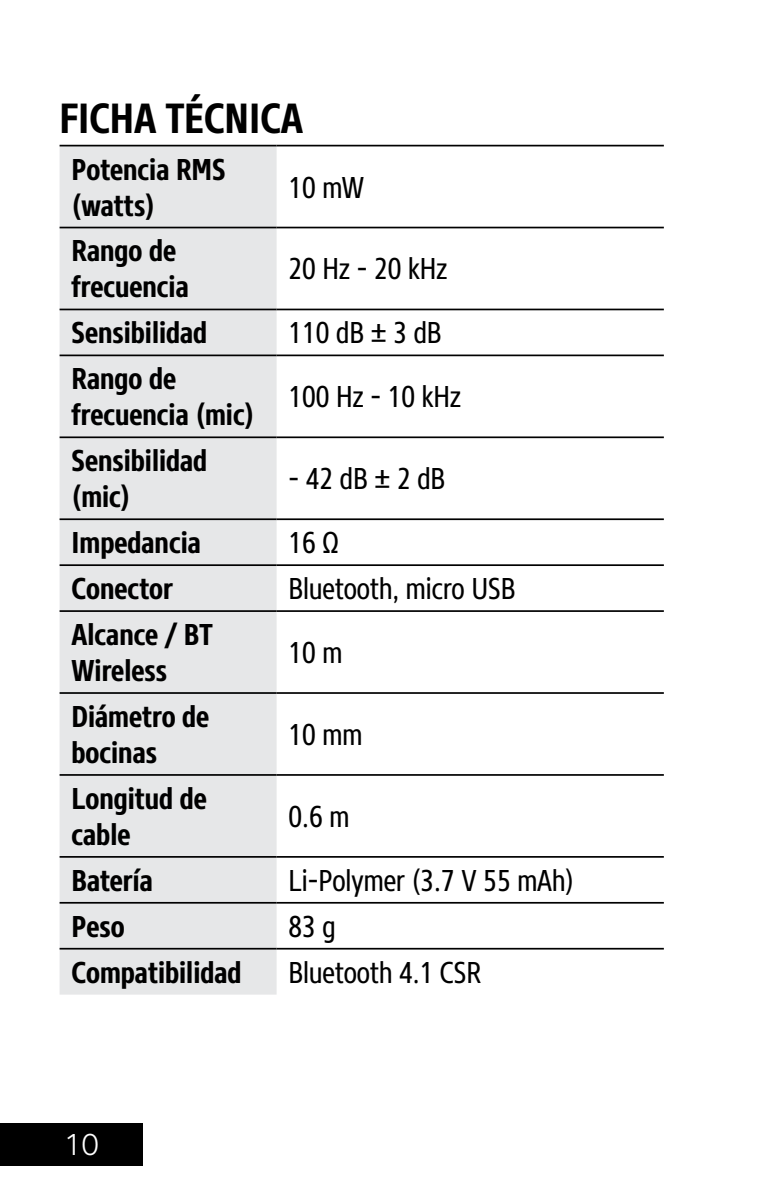
<style>
.page{position:relative;width:766px;height:1191px;background:#fff}
.page>*{position:absolute;margin:0;border:0;box-sizing:border-box;transform-origin:0 0}
.t1{font:700 42px "Core Sans N67 Cn";color:#000}
.t2{font:700 30px/36px "Core Sans N67 Cn";color:#000}
.t3{font:30px "Core Sans N47 Cn";color:#000}
.t4{font:300 30px "Core Sans N35";color:#fff}
</style>
<div class="page">
<div style="left:0;top:1123px;width:143px;height:42px;background:#000"></div>
<div style="left:60px;top:146px;width:216px;height:848px;background:#e6e7e8"></div>
<hr style="left:60px;top:145px;width:216px;height:1px;background:#000">
<hr style="left:276px;top:145px;width:387px;height:1px;background:#000">
<hr style="left:60px;top:227px;width:216px;height:1px;background:#000">
<hr style="left:276px;top:227px;width:387px;height:1px;background:#000">
<hr style="left:60px;top:309px;width:216px;height:1px;background:#000">
<hr style="left:276px;top:309px;width:387px;height:1px;background:#000">
<hr style="left:60px;top:354px;width:216px;height:2px;background:#000">
<hr style="left:276px;top:354px;width:387px;height:2px;background:#000">
<hr style="left:60px;top:436px;width:216px;height:2px;background:#000">
<hr style="left:276px;top:436px;width:387px;height:2px;background:#000">
<hr style="left:60px;top:518px;width:216px;height:2px;background:#000">
<hr style="left:276px;top:518px;width:387px;height:2px;background:#000">
<hr style="left:60px;top:564px;width:216px;height:2px;background:#000">
<hr style="left:276px;top:564px;width:387px;height:2px;background:#000">
<hr style="left:60px;top:610px;width:216px;height:2px;background:#000">
<hr style="left:276px;top:610px;width:387px;height:2px;background:#000">
<hr style="left:60px;top:692px;width:216px;height:2px;background:#000">
<hr style="left:276px;top:692px;width:387px;height:2px;background:#000">
<hr style="left:60px;top:774px;width:216px;height:2px;background:#000">
<hr style="left:276px;top:774px;width:387px;height:2px;background:#000">
<hr style="left:60px;top:856px;width:216px;height:1px;background:#000">
<hr style="left:276px;top:856px;width:387px;height:1px;background:#000">
<hr style="left:60px;top:902px;width:216px;height:1px;background:#000">
<hr style="left:276px;top:902px;width:387px;height:1px;background:#000">
<hr style="left:60px;top:948px;width:216px;height:1px;background:#000">
<hr style="left:276px;top:948px;width:387px;height:1px;background:#000">
<h1 class="t1" style="left:60px;top:91px;width:245px">Ficha técnica</h1>
<p class="t2" style="left:72px;top:151px;width:154px">Potencia RMS (watts)</p>
<p class="t3" style="left:288px;top:167px;width:77px">10 mW</p>
<p class="t2" style="left:72px;top:233px;width:119px">Rango de frecuencia</p>
<p class="t3" style="left:288px;top:249px;width:160px">20 Hz - 20 kHz</p>
<p class="t2" style="left:72px;top:315px;width:137px">Sensibilidad</p>
<p class="t3" style="left:288px;top:313px;width:154px">110 dB ± 3 dB</p>
<p class="t2" style="left:72px;top:361px;width:184px">Rango de frecuencia (mic)</p>
<p class="t3" style="left:288px;top:377px;width:174px">100 Hz - 10 kHz</p>
<p class="t2" style="left:72px;top:443px;width:137px">Sensibilidad (mic)</p>
<p class="t3" style="left:288px;top:459px;width:158px">- 42 dB ± 2 dB</p>
<p class="t2" style="left:72px;top:525px;width:131px">Impedancia</p>
<p class="t3" style="left:288px;top:523px;width:52px">16 Ω</p>
<p class="t2" style="left:72px;top:571px;width:103px">Conector</p>
<p class="t3" style="left:288px;top:569px;width:228px">Bluetooth, micro USB</p>
<p class="t2" style="left:72px;top:616px;width:142px">Alcance / BT<br>Wireless</p>
<p class="t3" style="left:288px;top:633px;width:55px">10 m</p>
<p class="t2" style="left:72px;top:698px;width:139px">Diámetro de bocinas</p>
<p class="t2" style="left:72px;top:780px;width:137px">Longitud de cable</p>
<p class="t3" style="left:288px;top:715px;width:75px">10 mm</p>
<p class="t3" style="left:288px;top:797px;width:62px">0.6 m</p>
<p class="t2" style="left:72px;top:862px;width:83px">Batería</p>
<p class="t3" style="left:288px;top:860px;width:287px">Li-Polymer (3.7 V 55 mAh)</p>
<p class="t2" style="left:72px;top:908px;width:55px">Peso</p>
<p class="t3" style="left:288px;top:906px;width:49px">83 g</p>
<p class="t2" style="left:72px;top:954px;width:171px">Compatibilidad</p>
<p class="t3" style="left:288px;top:952px;width:194px">Bluetooth 4.1 CSR</p>
<p class="t4" style="left:64px;top:1125px;width:37px">10</p>
</div>
